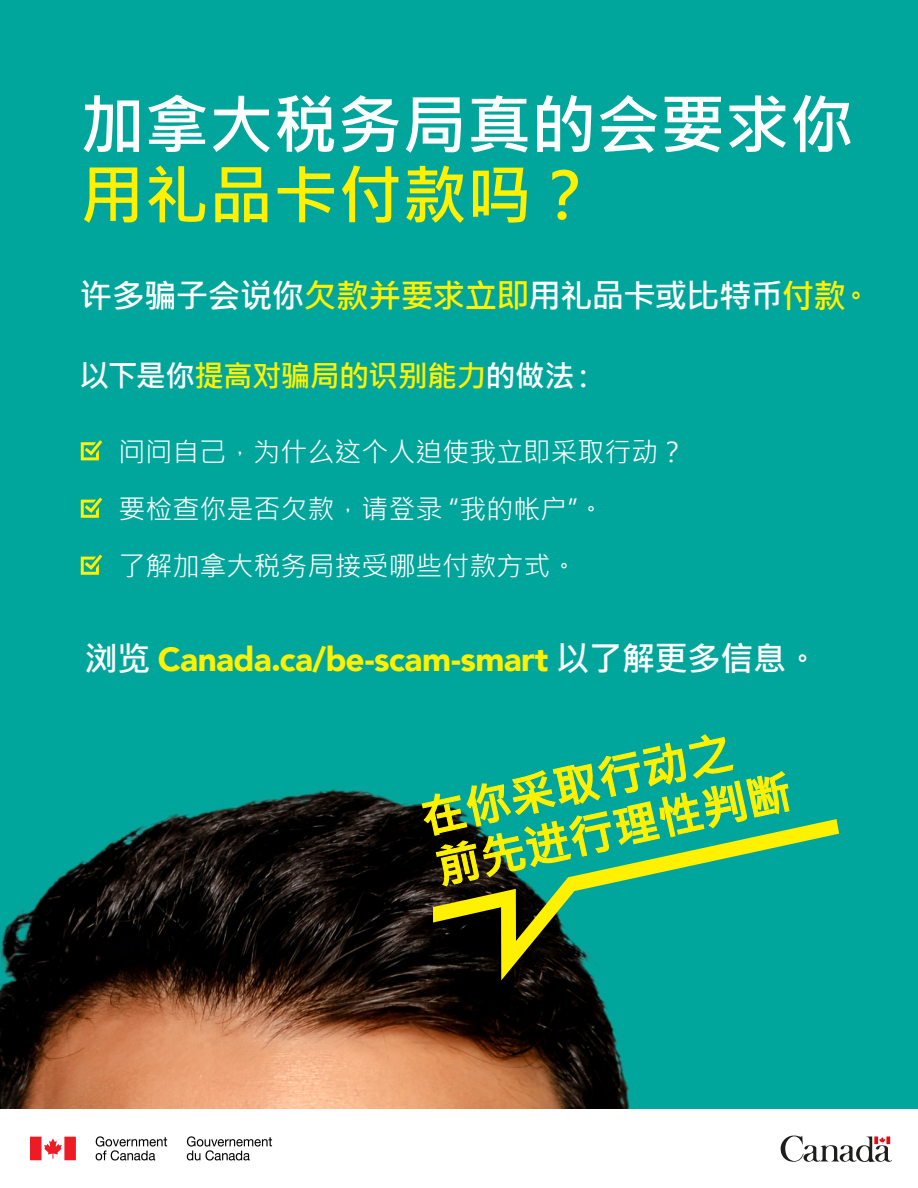
<style>
.page{position:relative;width:918px;height:1188px;background:#00a69c}
.page>*{position:absolute;margin:0;border:0;box-sizing:border-box;transform-origin:0 0}
.t1{font:64.5px "Microsoft Jheng Hei UI Bold";color:#fff}
.t2{font:64.5px "Microsoft Jheng Hei UI Bold";color:#fff100}
.t3{font:45.45px/51.9px "Microsoft Jheng Hei UI Bold";color:#fff100}
.t4{font:900 33.45px "Avenir";letter-spacing:-.015em;color:#fff100}
.t5{font:33px "Microsoft Jheng Hei UI Bold";letter-spacing:-.035em;color:#fff}
.t6{font:30px "Microsoft Jheng Hei UI Bold";letter-spacing:-.03em;color:#fff100}
.t7{font:27px/57px "Microsoft Jheng Hei UI Regular";color:#fff}
.s1{color:#fff100}
.s2{color:#fff}
.s3{font-family:"Microsoft Jheng Hei UI Bold";font-weight:400;color:#fff}
</style>
<div class="page">
<div style="left:0;top:1109px;width:918px;height:79px;background:#fff"></div>
<img style="left:31px;top:1136px;width:242px;height:25px">
<svg style="left:781px;top:1135px;width:111px;height:27px"></svg>
<img style="left:0;top:789px;width:630px;height:320px">
<svg style="left:81px;top:440px;width:21px;height:20px"></svg>
<svg style="left:81px;top:498px;width:21px;height:20px"></svg>
<svg style="left:81px;top:555px;width:21px;height:20px"></svg>
<svg style="left:433px;top:819px;width:406px;height:161px"></svg>
<svg style="left:421px;top:734px;width:369px;height:153px"></svg>
<h1 class="t1" style="left:80px;top:85px;width:776px">加拿大税务局真的会要求你</h1>
<h1 class="t2" style="left:80px;top:155px;width:518px">用礼品卡付款吗？</h1>
<p class="t5" style="left:80px;top:275px;width:794px">许多骗子会说你<span class="s1">欠款并要求立即</span>用礼品卡或比特币<span class="s1">付款。</span></p>
<p class="t6" style="left:80px;top:357px;width:520px"><span class="s2">以下是你</span>提高对骗局的识别能力<span class="s2">的做法：</span></p>
<p class="t7" style="left:118px;top:424px;width:569px">问问自己，为什么这个人迫使我立即采取行动？要检查你是否欠款，请登录 “我的帐户”。<br>了解加拿大税务局接受哪些付款方式。</p>
<p class="t4" style="left:85px;top:631px;width:736px"><span class="s3">浏览</span> Canada.ca/be-scam-smart <span class="s3">以了解更多信息。</span></p>
<h2 class="t3" style="left:416px;top:792px;width:369px;rotate:-12deg">在你采取行动之前先进行理性判断</h2>
</div>
